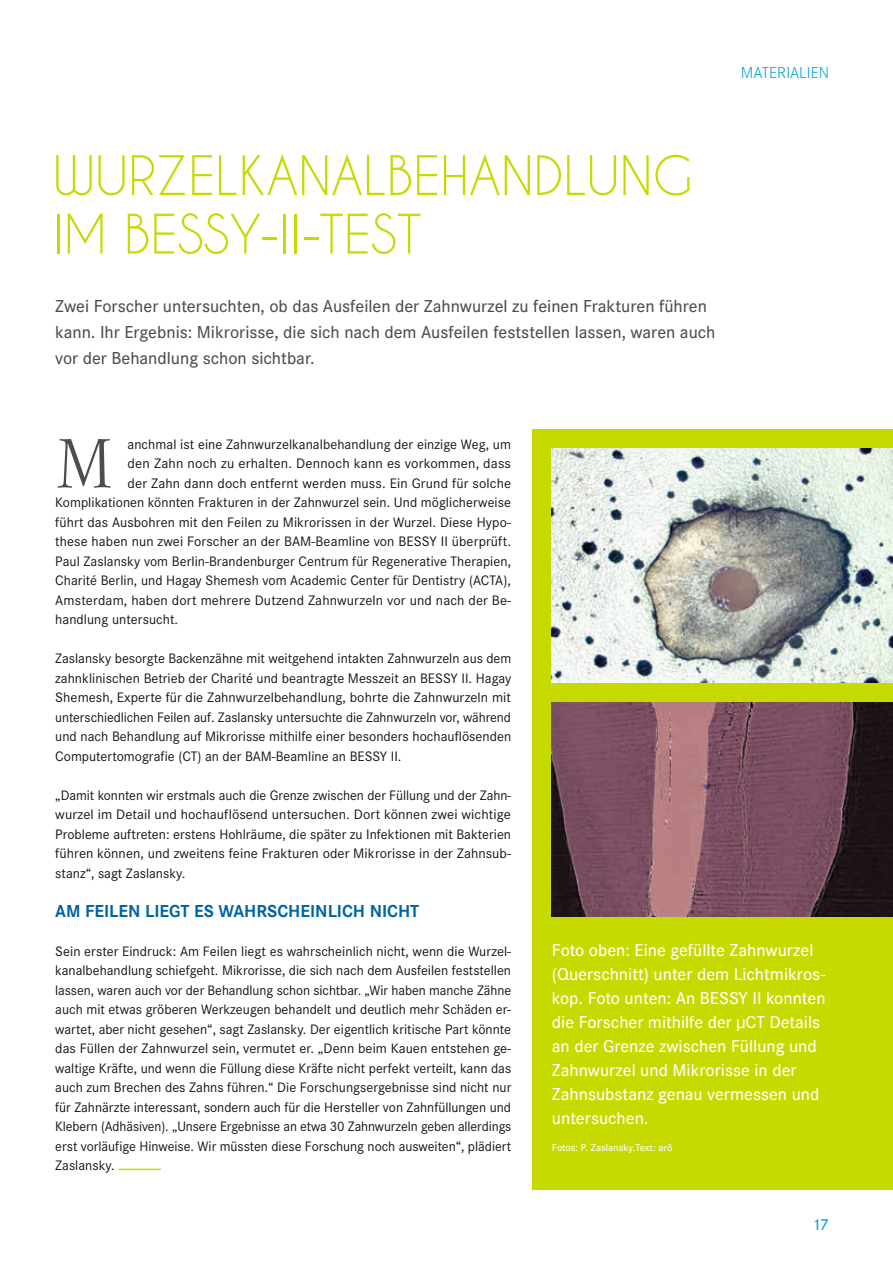
<style>
.page{position:relative;width:893px;height:1263px;background:#fff}
.page>*{position:absolute;margin:0;border:0;box-sizing:border-box;transform-origin:0 0}
.t1{font:300 72.6px "Corporate A";color:#4d4d4c}
.t2{font:51px/58.5px "Caviar Dreams";color:#c7da00}
.t3{font:500 18px/24px "Corporate S";color:#fff}
.t4{font:500 18px/26px "Corporate S";color:#4d4d4c}
.t5{font:700 18px "Corporate S";color:#0064a3}
.t6{font:300 16.5px "Corporate S";color:#00a3d3}
.t7{font:500 16.5px "Corporate S";color:#00a3d3}
.t8{font:14.25px/19.5px "Corporate S";letter-spacing:.005em;color:#131413;text-align:justify}
.t9{font:500 10.5px "Corporate S";color:#fff}
</style>
<div class="page">
<div style="left:532px;top:429px;width:361px;height:761px;background:#c7da00"></div>
<hr style="left:118px;top:1169px;width:43px;height:1px;background:#c7da00">
<img style="left:552px;top:448px;width:341px;height:234px">
<img style="left:552px;top:702px;width:341px;height:215px">
<p class="t6" style="left:741px;top:63px;width:90px">MATERIALIEN</p>
<h2 class="t2" style="left:53px;top:145px;width:641px">WURZELKANALBEHANDLUNG<br>IM BESSY-II-TEST</h2>
<p class="t4" style="left:55px;top:293px;width:662px">Zwei Forscher untersuchten, ob das Ausfeilen der Zahnwurzel zu feinen Frakturen führen kann. Ihr Ergebnis: Mikrorisse, die sich nach dem Ausfeilen feststellen lassen, waren auch vor der Behandlung schon sichtbar.</p>
<h1 class="t1" style="left:55px;top:424px;width:59px">M</h1>
<p class="t8" style="left:128px;top:434px;width:385px">anchmal ist eine Zahnwurzelkanalbehandlung der einzige Weg, um</p>
<p class="t8" style="left:128px;top:454px;width:385px">den Zahn noch zu erhalten. Dennoch kann es vorkommen, dass</p>
<p class="t8" style="left:128px;top:473px;width:385px">der Zahn dann doch entfernt werden muss. Ein Grund für solche</p>
<p class="t8" style="left:55px;top:493px;width:457px">Komplikationen könnten Frakturen in der Zahnwurzel sein. Und möglicherweise</p>
<p class="t8" style="left:55px;top:512px;width:457px">führt das Ausbohren mit den Feilen zu Mikrorissen in der Wurzel. Diese Hypo-</p>
<p class="t8" style="left:55px;top:532px;width:457px">these haben nun zwei Forscher an der BAM-Beamline von BESSY II überprüft.</p>
<p class="t8" style="left:55px;top:551px;width:457px">Paul Zaslansky vom Berlin-Brandenburger Centrum für Regenerative Therapien,</p>
<p class="t8" style="left:55px;top:571px;width:457px">Charité Berlin, und Hagay Shemesh vom Academic Center für Dentistry (ACTA),</p>
<p class="t8" style="left:55px;top:590px;width:457px">Amsterdam, haben dort mehrere Dutzend Zahnwurzeln vor und nach der Be-</p>
<p class="t8" style="left:55px;top:610px;width:124px">handlung untersucht.</p>
<p class="t8" style="left:55px;top:649px;width:458px">Zaslansky besorgte Backenzähne mit weitgehend intakten Zahnwurzeln aus dem zahnklinischen Betrieb der Charité und beantragte Messzeit an BESSY II. Hagay Shemesh, Experte für die Zahnwurzelbehandlung, bohrte die Zahnwurzeln mit unterschiedlichen Feilen auf. Zaslansky untersuchte die Zahnwurzeln vor, während und nach Behandlung auf Mikrorisse mithilfe einer besonders hochauflösenden Computertomografie (CT) an der BAM-Beamline an BESSY II.</p>
<p class="t8" style="left:55px;top:785px;width:457px">„Damit konnten wir erstmals auch die Grenze zwischen der Füllung und der Zahn&shy;wurzel im Detail und hochauflösend untersuchen. Dort können zwei wichtige Probleme auftreten: erstens Hohlräume, die später zu Infektionen mit Bakterien führen können, und zweitens feine Frakturen oder Mikrorisse in der Zahnsub&shy;stanz“, sagt Zaslansky.</p>
<p class="t5" style="left:55px;top:900px;width:366px">AM FEILEN LIEGT ES WAHRSCHEINLICH NICHT</p>
<p class="t8" style="left:55px;top:941px;width:458px">Sein erster Eindruck: Am Feilen liegt es wahrscheinlich nicht, wenn die Wurzel&shy;kanalbehandlung schiefgeht. Mikrorisse, die sich nach dem Ausfeilen feststellen lassen, waren auch vor der Behandlung schon sichtbar. „Wir haben manche Zähne auch mit etwas gröberen Werkzeugen behandelt und deutlich mehr Schäden er&shy;wartet, aber nicht gesehen“, sagt Zaslansky. Der eigentlich kritische Part könnte das Füllen der Zahnwurzel sein, vermutet er. „Denn beim Kauen entstehen ge&shy;waltige Kräfte, und wenn die Füllung diese Kräfte nicht perfekt verteilt, kann das auch zum Brechen des Zahns führen.“ Die Forschungsergebnisse sind nicht nur für Zahnärzte interessant, sondern auch für die Hersteller von Zahnfüllungen und Klebern (Adhäsiven). „Unsere Ergebnisse an etwa 30 Zahnwurzeln geben allerdings erst vorläufige Hinweise. Wir müssten diese Forschung noch ausweiten“, plädiert Zaslansky.</p>
<p class="t3" style="left:552px;top:938px;width:275px">Foto oben: Eine gefüllte Zahnwurzel (Querschnitt) unter dem Lichtmikros&shy;kop. Foto unten: An BESSY II konnten die Forscher mithilfe der μCT Details an der Grenze zwischen Füllung und Zahnwurzel und Mikrorisse in der Zahnsubstanz genau vermessen und untersuchen.</p>
<p class="t9" style="left:552px;top:1141px;width:122px">Fotos: P. Zaslansky.Text: arö</p>
<p class="t7" style="left:812px;top:1215px;width:18px">17</p>
</div>
